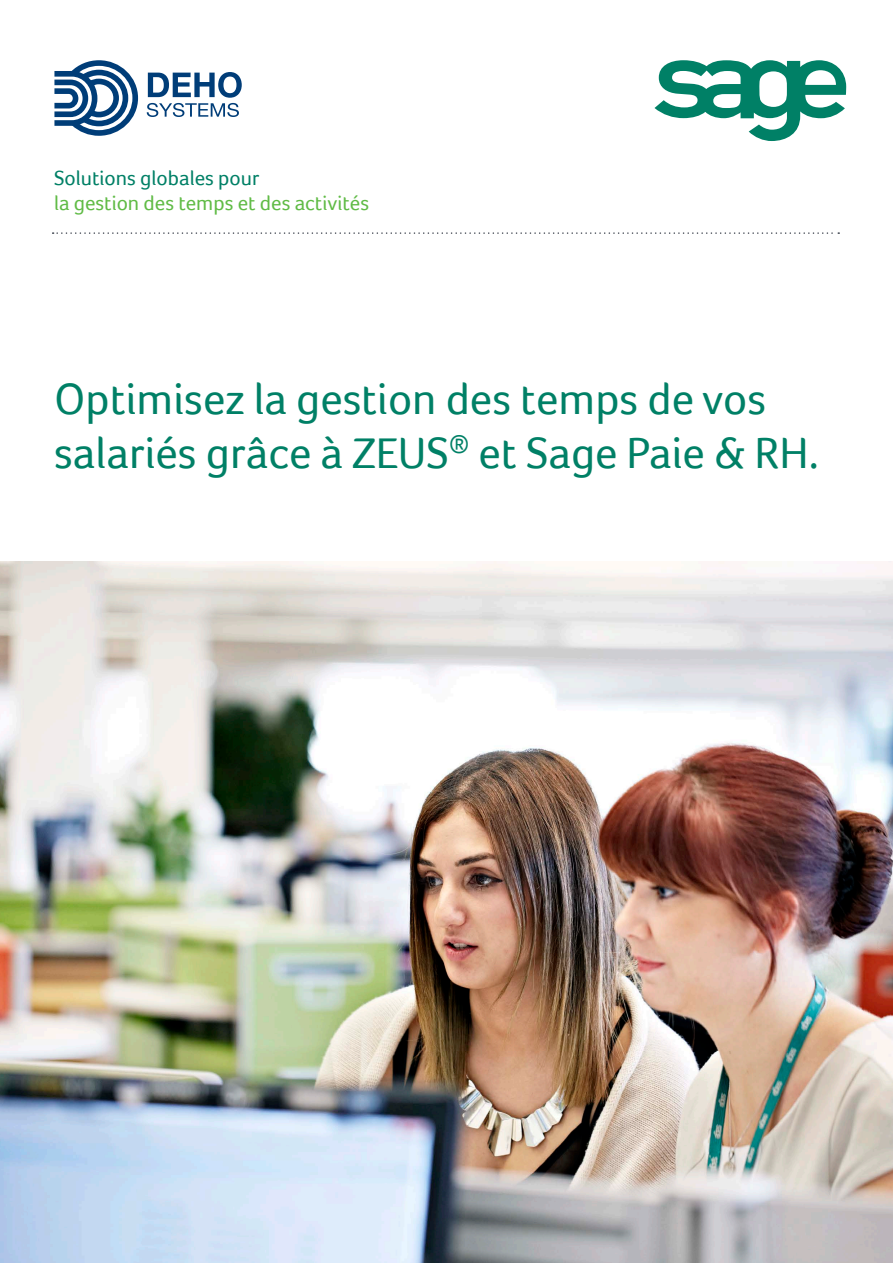
<style>
.page{position:relative;width:893px;height:1263px;background:#fff}
.page>*{position:absolute;margin:0;border:0;box-sizing:border-box;transform-origin:0 0}
.titre_principal{font:45px/54px "Foco";color:#008066}
.info_bulle_p1{font:21px "Foco";color:#60bb46}
.info_bulle_p1-2{font:21px "Foco";color:#008066}
</style>
<div class="page">
<svg style="left:53px;top:232px;width:786px;height:2px"></svg>
<svg style="left:654px;top:60px;width:192px;height:81px"></svg>
<img style="left:0;top:561px;width:893px;height:702px">
<svg style="left:54px;top:60px;width:84px;height:76px"></svg>
<svg style="left:147px;top:72px;width:95px;height:45px"></svg>
<p class="info_bulle_p1-2" style="left:54px;top:166px;width:207px">Solutions globales pour</p>
<p class="info_bulle_p1" style="left:54px;top:191px;width:317px">la gestion des temps et des activités</p>
<p class="titre_principal" style="left:54px;top:372px;width:766px">Optimisez la gestion des temps de vos salariés grâce à ZEUS<sup>®</sup> et Sage Paie &amp; RH.</p>
</div>
